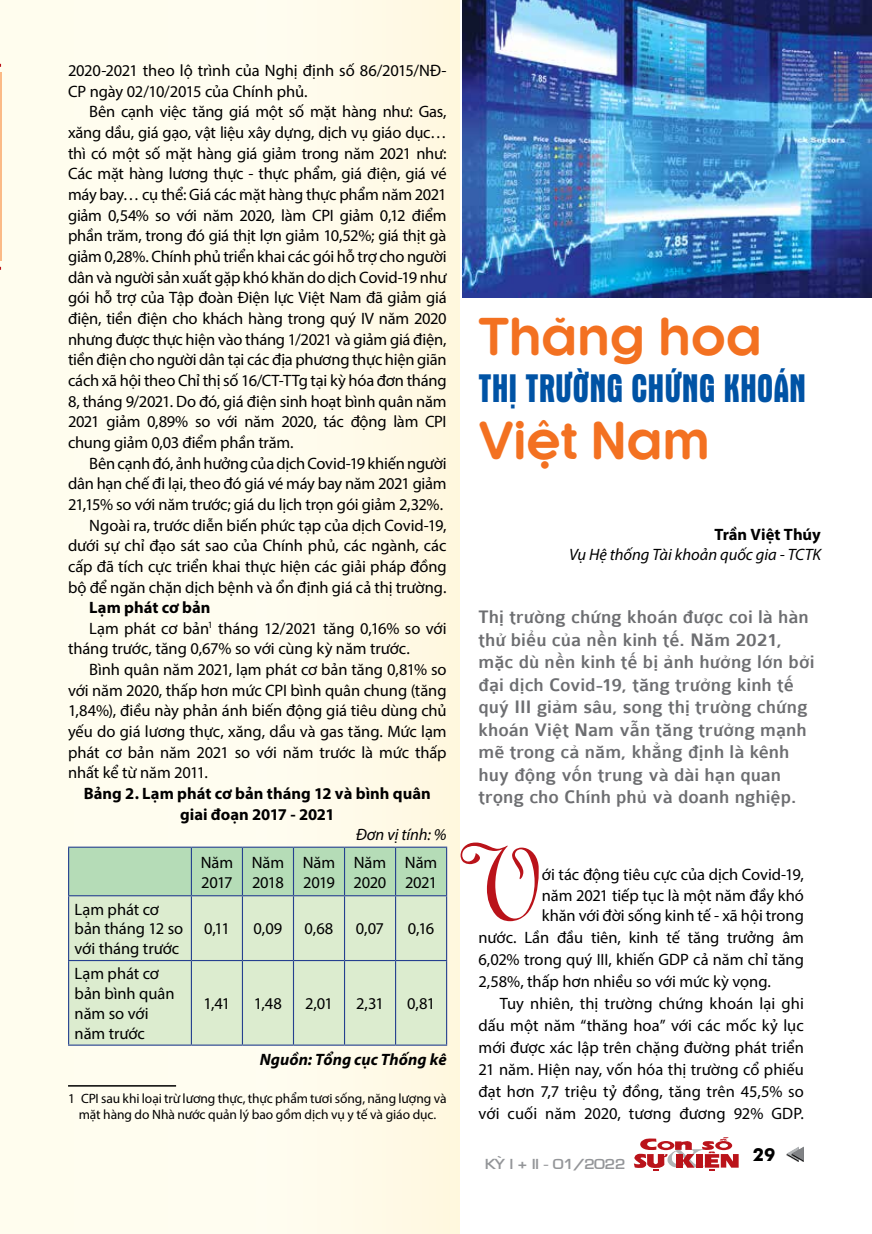
<style>
.page{position:relative;width:872px;height:1234px;background:#fff}
.page>*{position:absolute;margin:0;border:0;box-sizing:border-box;transform-origin:0 0}
.t1{font:119.7px "Nhatrang";color:#ba131a}
.t2{font:700 49.5px "VL Kaleko Round";color:#f37121}
.t3{font:40.5px "UTM Aurora";letter-spacing:-.005em;color:#0053a5;scale:.9 1}
.t4{font:500 19.5px/22.5px "UVF Colaborate";color:#6d6e71}
.t5{font:700 18px "Futura";color:#000}
.t6{font:16.5px/20.7px "Myriad Pro";letter-spacing:-.005em;color:#000}
.t7{font:700 16.5px/20.7px "Myriad Pro";color:#000;text-align:center}
.t8{font:italic 16.5px "Myriad Pro";letter-spacing:-.005em;color:#000}
.t9{font:italic 700 16.5px "Myriad Pro";color:#000}
.t10{font:13.5px/16.2px "Myriad Pro";letter-spacing:-.005em;color:#000;text-align:center}
.t11{font:13.5px "VNI Eurasia Bold";color:#939598;scale:1.1 1}
</style>
<div class="page">
<div style="left:0;top:0;width:459px;height:1233px;background:linear-gradient(to right,#fffef2,#fff9e6)"></div>
<svg style="left:786px;top:1146px;width:18px;height:14px"></svg>
<svg style="left:634px;top:1137px;width:104px;height:33px"></svg>
<div style="left:69px;top:847px;width:377px;height:48px;background:#b5dcb7"></div>
<div style="left:69px;top:896px;width:377px;height:148px;background:#dceccf"></div>
<hr style="left:68px;top:846px;width:123px;height:1px;background:#25408f">
<hr style="left:68px;top:847px;width:1px;height:48px;background:#25408f">
<hr style="left:191px;top:846px;width:51px;height:1px;background:#25408f">
<hr style="left:191px;top:847px;width:1px;height:48px;background:#25408f">
<hr style="left:242px;top:846px;width:51px;height:1px;background:#25408f">
<hr style="left:242px;top:847px;width:1px;height:48px;background:#25408f">
<hr style="left:293px;top:846px;width:51px;height:1px;background:#25408f">
<hr style="left:293px;top:847px;width:1px;height:48px;background:#25408f">
<hr style="left:344px;top:846px;width:51px;height:1px;background:#25408f">
<hr style="left:344px;top:847px;width:1px;height:48px;background:#25408f">
<hr style="left:395px;top:846px;width:52px;height:1px;background:#25408f">
<hr style="left:395px;top:847px;width:1px;height:48px;background:#25408f">
<hr style="left:446px;top:847px;width:1px;height:48px;background:#25408f">
<hr style="left:68px;top:895px;width:123px;height:1px;background:#25408f">
<hr style="left:68px;top:896px;width:1px;height:63px;background:#25408f">
<hr style="left:191px;top:895px;width:51px;height:1px;background:#25408f">
<hr style="left:191px;top:896px;width:1px;height:63px;background:#25408f">
<hr style="left:242px;top:895px;width:51px;height:1px;background:#25408f">
<hr style="left:242px;top:896px;width:1px;height:63px;background:#25408f">
<hr style="left:293px;top:895px;width:51px;height:1px;background:#25408f">
<hr style="left:293px;top:896px;width:1px;height:63px;background:#25408f">
<hr style="left:344px;top:895px;width:51px;height:1px;background:#25408f">
<hr style="left:344px;top:896px;width:1px;height:63px;background:#25408f">
<hr style="left:395px;top:895px;width:52px;height:1px;background:#25408f">
<hr style="left:395px;top:896px;width:1px;height:63px;background:#25408f">
<hr style="left:446px;top:896px;width:1px;height:63px;background:#25408f">
<hr style="left:68px;top:959px;width:123px;height:1px;background:#25408f">
<hr style="left:68px;top:960px;width:1px;height:84px;background:#25408f">
<hr style="left:191px;top:959px;width:51px;height:1px;background:#25408f">
<hr style="left:191px;top:960px;width:1px;height:84px;background:#25408f">
<hr style="left:242px;top:959px;width:51px;height:1px;background:#25408f">
<hr style="left:242px;top:960px;width:1px;height:84px;background:#25408f">
<hr style="left:293px;top:959px;width:51px;height:1px;background:#25408f">
<hr style="left:293px;top:960px;width:1px;height:84px;background:#25408f">
<hr style="left:344px;top:959px;width:51px;height:1px;background:#25408f">
<hr style="left:344px;top:960px;width:1px;height:84px;background:#25408f">
<hr style="left:395px;top:959px;width:52px;height:1px;background:#25408f">
<hr style="left:395px;top:960px;width:1px;height:84px;background:#25408f">
<hr style="left:446px;top:960px;width:1px;height:84px;background:#25408f">
<hr style="left:68px;top:1044px;width:123px;height:1px;background:#25408f">
<hr style="left:191px;top:1044px;width:51px;height:1px;background:#25408f">
<hr style="left:242px;top:1044px;width:51px;height:1px;background:#25408f">
<hr style="left:293px;top:1044px;width:51px;height:1px;background:#25408f">
<hr style="left:344px;top:1044px;width:51px;height:1px;background:#25408f">
<hr style="left:395px;top:1044px;width:52px;height:1px;background:#25408f">
<hr style="left:68px;top:1084px;width:108px;height:2px;background:#000">
<hr style="left:0;top:72px;width:1px;height:188px;background:#fbba86">
<img style="left:463px;top:0;width:409px;height:297px">
<p class="t6" style="left:68px;top:60px;width:380px">2020-2021 theo lộ trình của Nghị định số 86/2015/NĐ-<br>CP ngày 02/10/2015 của Chính phủ.</p>
<p class="t6" style="left:68px;top:101px;width:380px;text-align:justify;text-indent:21px">Bên cạnh việc tăng giá một số mặt hàng như: Gas, xăng dầu, giá gạo, vật liệu xây dựng, dịch vụ giáo dục… thì có một số mặt hàng giá giảm trong năm 2021 như:<br>Các mặt hàng lương thực - thực phẩm, giá điện, giá vé máy bay… cụ thể: Giá các mặt hàng thực phẩm năm 2021 giảm 0,54% so với năm 2020, làm CPI giảm 0,12 điểm phần trăm, trong đó giá thịt lợn giảm 10,52%; giá thịt gà giảm 0,28%. Chính phủ triển khai các gói hỗ trợ cho người dân và người sản xuất gặp khó khăn do dịch Covid-19 như gói hỗ trợ của Tập đoàn Điện lực Việt Nam đã giảm giá điện, tiền điện cho khách hàng trong quý IV năm 2020 nhưng được thực hiện vào tháng 1/2021 và giảm giá điện, tiền điện cho người dân tại các địa phương thực hiện giãn cách xã hội theo Chỉ thị số 16/CT-TTg tại kỳ hóa đơn tháng 8, tháng 9/2021. Do đó, giá điện sinh hoạt bình quân năm 2021 giảm 0,89% so với năm 2020, tác động làm CPI chung giảm 0,03 điểm phần trăm.</p>
<p class="t6" style="left:68px;top:452px;width:380px;text-align:right">Bên cạnh đó, ảnh hưởng của dịch Covid-19 khiến người dân hạn chế đi lại, theo đó giá vé máy bay năm 2021 giảm 21,15% so với năm trước; giá du lịch trọn gói giảm 2,32%.<br>Ngoài ra, trước diễn biến phức tạp của dịch Covid-19, dưới sự chỉ đạo sát sao của Chính phủ, các ngành, các cấp đã tích cực triển khai thực hiện các giải pháp đồng bộ để ngăn chặn dịch bệnh và ổn định giá cả thị trường.</p>
<p class="t7" style="left:89px;top:596px;width:123px">Lạm phát cơ bản</p>
<p class="t6" style="left:89px;top:617px;width:359px">Lạm phát cơ bản<sup>1</sup> tháng 12/2021 tăng 0,16% so với</p>
<p class="t6" style="left:68px;top:638px;width:343px">tháng trước, tăng 0,67% so với cùng kỳ năm trước.</p>
<p class="t6" style="left:89px;top:658px;width:359px">Bình quân năm 2021, lạm phát cơ bản tăng 0,81% so</p>
<p class="t6" style="left:68px;top:679px;width:380px">với năm 2020, thấp hơn mức CPI bình quân chung (tăng</p>
<p class="t6" style="left:68px;top:700px;width:380px">1,84%), điều này phản ánh biến động giá tiêu dùng chủ</p>
<p class="t6" style="left:68px;top:720px;width:380px">yếu do giá lương thực, xăng, dầu và gas tăng. Mức lạm</p>
<p class="t6" style="left:68px;top:741px;width:380px">phát cơ bản năm 2021 so với năm trước là mức thấp</p>
<p class="t6" style="left:68px;top:762px;width:141px">nhất kể từ năm 2011.</p>
<p class="t7" style="left:84px;top:782px;width:348px">Bảng 2. Lạm phát cơ bản tháng 12 và bình quân giai đoạn 2017 - 2021</p>
<p class="t8" style="left:356px;top:824px;width:92px">Đơn vị tính: %</p>
<p class="t6" style="left:201px;top:851px;width:34px;line-height:19.8px">Năm<br>2017</p>
<p class="t6" style="left:252px;top:851px;width:34px;line-height:19.8px">Năm<br>2018</p>
<p class="t6" style="left:303px;top:851px;width:34px;line-height:19.8px">Năm<br>2019</p>
<p class="t6" style="left:353px;top:851px;width:34px;line-height:19.8px">Năm<br>2020</p>
<p class="t6" style="left:405px;top:851px;width:34px;line-height:19.8px">Năm<br>2021</p>
<p class="t6" style="left:75px;top:898px;width:110px;line-height:19.8px">Lạm phát cơ bản tháng 12 so với tháng trước</p>
<p class="t6" style="left:204px;top:918px;width:27px">0,11</p>
<p class="t6" style="left:254px;top:918px;width:30px">0,09</p>
<p class="t6" style="left:305px;top:918px;width:30px">0,68</p>
<p class="t6" style="left:356px;top:918px;width:30px">0,07</p>
<p class="t6" style="left:408px;top:918px;width:28px">0,16</p>
<p class="t6" style="left:75px;top:963px;width:101px;line-height:19.8px">Lạm phát cơ bản bình quân năm so với năm trước</p>
<p class="t6" style="left:203px;top:992px;width:28px">1,41</p>
<p class="t6" style="left:254px;top:992px;width:30px">1,48</p>
<p class="t6" style="left:305px;top:992px;width:29px">2,01</p>
<p class="t6" style="left:356px;top:992px;width:29px">2,31</p>
<p class="t6" style="left:407px;top:992px;width:30px">0,81</p>
<p class="t9" style="left:260px;top:1048px;width:188px">Nguồn: Tổng cục Thống kê</p>
<p class="t10" style="left:68px;top:1089px;width:380px">1 CPI sau khi loại trừ lương thực, thực phẩm tươi sống, năng lượng và mặt hàng do Nhà nước quản lý bao gồm dịch vụ y tế và giáo dục.</p>
<h2 class="t2" style="left:478px;top:301px;width:285px">Thăng hoa</h2>
<h3 class="t3" style="left:478px;top:360px;width:366px">THỊ TRƯỜNG CHỨNG KHOÁN</h3>
<h2 class="t2" style="left:478px;top:405px;width:233px">Việt Nam</h2>
<p class="t7" style="left:714px;top:523px;width:108px">Trần Việt Thúy</p>
<p class="t8" style="left:569px;top:544px;width:253px">Vụ Hệ thống Tài khoản quốc gia - TCTK</p>
<p class="t4" style="left:478px;top:606px;width:337px">Thị trường chứng khoán được coi là hàn thử biểu của nền kinh tế. Năm 2021, mặc dù nền kinh tế bị ảnh hưởng lớn bởi đại dịch Covid-19, tăng trưởng kinh tế quý III giảm sâu, song thị trường chứng khoán Việt Nam vẫn tăng trưởng mạnh mẽ trong cả năm, khẳng định là kênh huy động vốn trung và dài hạn quan trọng cho Chính phủ và doanh nghiệp.</p>
<h1 class="t1" style="left:478px;top:799px;width:65px">V</h1>
<p class="t6" style="left:542px;top:864px;width:264px;line-height:20.2px;text-align:justify">ới tác động tiêu cực của dịch Covid-19, năm 2021 tiếp tục là một năm đầy khó khăn với đời sống kinh tế - xã hội trong</p>
<p class="t6" style="left:478px;top:925px;width:327px;line-height:22px;text-align:justify">nước. Lần đầu tiên, kinh tế tăng trưởng âm 6,02% trong quý III, khiến GDP cả năm chỉ tăng 2,58%, thấp hơn nhiều so với mức kỳ vọng.</p>
<p class="t6" style="left:478px;top:991px;width:327px;line-height:22px;text-align:justify;text-indent:21px">Tuy nhiên, thị trường chứng khoán lại ghi dấu một năm “thăng hoa” với các mốc kỷ lục mới được xác lập trên chặng đường phát triển 21 năm. Hiện nay, vốn hóa thị trường cổ phiếu đạt hơn 7,7 triệu tỷ đồng, tăng trên 45,5% so với cuối năm 2020, tương đương 92% GDP.</p>
<p class="t11" style="left:485px;top:1153px;width:129px">KYØI + II - 01/2022</p>
<p class="t5" style="left:752px;top:1140px;width:24px">29</p>
</div>
